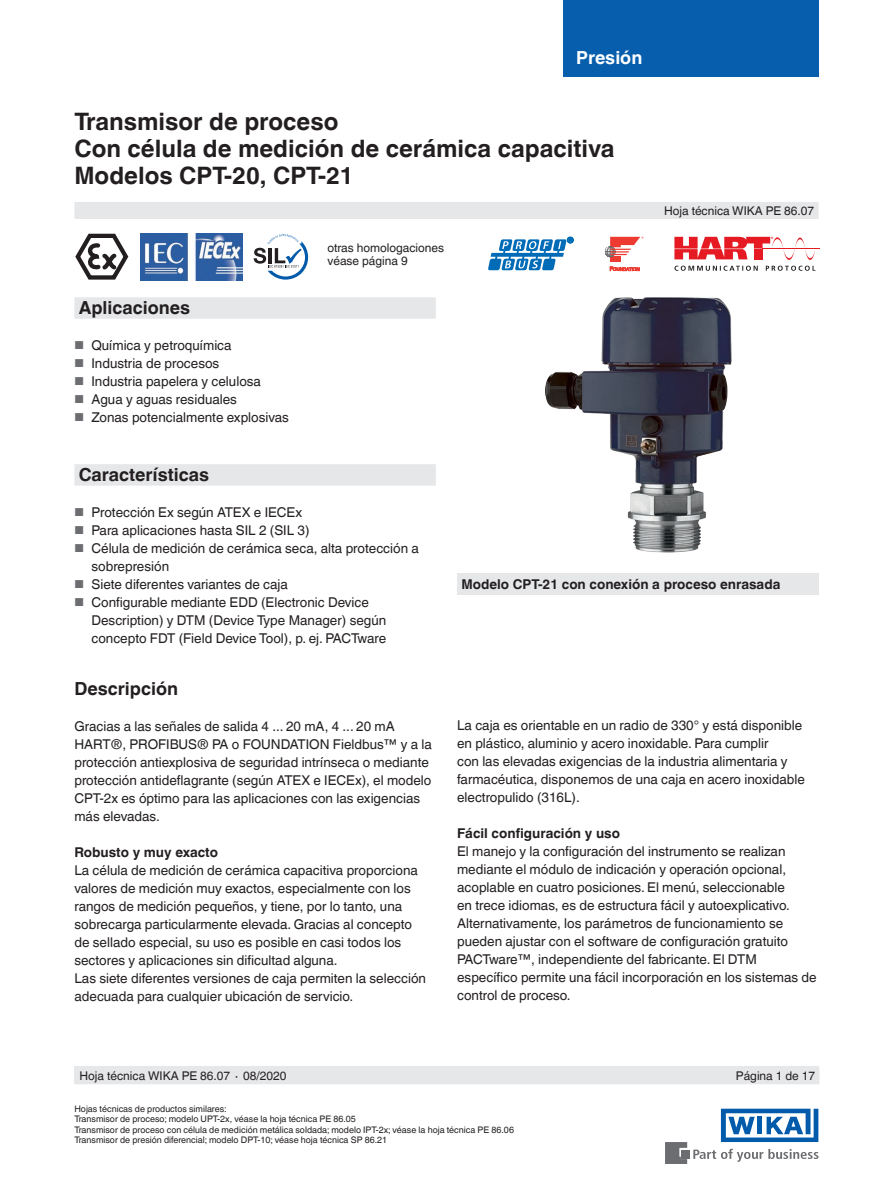
<style>
.page{position:relative;width:893px;height:1188px;background:#fff}
.page>*{position:absolute;margin:0;border:0;box-sizing:border-box;transform-origin:0 0}
.t1{font:700 24px/27px "Helvetica World";color:#231f20}
.t2{font:700 18px "Helvetica World";color:#231f20}
.t3{font:700 18px "Helvetica World";color:#fff}
.t4{font:13.5px/18px "Helvetica World";color:#231f20}
.t5{font:700 13.5px "Helvetica World";color:#231f20}
.t6{font:12px/13.5px "Helvetica World";color:#231f20}
.t7{font:9px/10.5px "Helvetica World";color:#231f20}
.s1{font-size:11.55px;color:#6c6d70}
</style>
<div class="page">
<div style="left:563px;top:0;width:256px;height:77px;background:#065ead"></div>
<svg style="left:693px;top:1149px;width:126px;height:13px"></svg>
<div style="left:682px;top:1150px;width:8px;height:8px;background:#6c6d70"></div>
<svg style="left:665px;top:1142px;width:22px;height:22px"></svg>
<svg style="left:721px;top:1109px;width:97px;height:33px"></svg>
<div style="left:74px;top:1066px;width:745px;height:18px;background:#e6e7e9"></div>
<svg style="left:488px;top:237px;width:85px;height:33px"></svg>
<hr style="left:763px;top:249px;width:57px;height:1px;background:#e51a23">
<svg style="left:674px;top:266px;width:84px;height:5px"></svg>
<svg style="left:766px;top:266px;width:49px;height:5px"></svg>
<svg style="left:674px;top:237px;width:141px;height:23px"></svg>
<div style="left:610px;top:256px;width:11px;height:6px;background:#ee3b32"></div>
<svg style="left:610px;top:267px;width:29px;height:4px"></svg>
<svg style="left:605px;top:237px;width:38px;height:20px"></svg>
<svg style="left:254px;top:234px;width:54px;height:46px"></svg>
<svg style="left:75px;top:233px;width:54px;height:47px"></svg>
<img style="left:140px;top:234px;width:103px;height:46px">
<div style="left:74px;top:202px;width:745px;height:17px;background:#e6e7e9"></div>
<svg style="left:74px;top:297px;width:362px;height:189px"></svg>
<div style="left:457px;top:574px;width:362px;height:21px;background:#e6e7e9"></div>
<img style="left:545px;top:297px;width:186px;height:256px">
<h2 class="t3" style="left:576px;top:47px;width:68px">Presión</h2>
<h1 class="t1" style="left:74px;top:108px;width:542px">Transmisor de proceso<br>Con célula de medición de cerámica capacitiva<br>Modelos CPT-20, CPT-21</h1>
<h2 class="t2" style="left:79px;top:298px;width:113px">Aplicaciones</h2>
<p class="t4" style="left:74px;top:336px;width:159px"><span class="s1">■</span> Química y petroquímica</p>
<p class="t4" style="left:74px;top:354px;width:146px"><span class="s1">■</span> Industria de procesos</p>
<p class="t4" style="left:74px;top:372px;width:188px"><span class="s1">■</span> Industria papelera y celulosa</p>
<p class="t4" style="left:74px;top:390px;width:164px"><span class="s1">■</span> Agua y aguas residuales</p>
<p class="t4" style="left:74px;top:408px;width:216px"><span class="s1">■</span> Zonas potencialmente explosivas</p>
<p class="t6" style="left:327px;top:241px;width:118px">otras homologaciones véase página 9</p>
<p class="t6" style="left:664px;top:204px;width:152px">Hoja técnica WIKA PE 86.07</p>
<h2 class="t2" style="left:79px;top:465px;width:132px">Características</h2>
<p class="t4" style="left:74px;top:503px;width:229px"><span class="s1">■</span> Protección Ex según ATEX e IECEx</p>
<p class="t4" style="left:74px;top:521px;width:237px"><span class="s1">■</span> Para aplicaciones hasta SIL 2 (SIL 3)</p>
<p class="t4" style="left:91px;top:539px;width:329px;text-indent:-17px"><span class="s1">■</span> Célula de medición de cerámica seca, alta protección a sobrepresión</p>
<p class="t4" style="left:74px;top:575px;width:215px"><span class="s1">■</span> Siete diferentes variantes de caja</p>
<p class="t4" style="left:91px;top:593px;width:296px;text-indent:-17px"><span class="s1">■</span> Configurable mediante EDD (Electronic Device<br>Description) y DTM (Device Type Manager) según concepto FDT (Field Device Tool), p. ej. PACTware</p>
<h2 class="t2" style="left:74px;top:679px;width:105px">Descripción</h2>
<p class="t4" style="left:74px;top:718px;width:359px">Gracias a las señales de salida 4 ... 20 mA, 4 ... 20 mA HART®, PROFIBUS® PA o FOUNDATION Fieldbus™ y a la protección antiexplosiva de seguridad intrínseca o mediante protección antideflagrante (según ATEX e IECEx), el modelo CPT-2x es óptimo para las aplicaciones con las exigencias más elevadas.</p>
<p class="t5" style="left:74px;top:845px;width:145px">Robusto y muy exacto</p>
<p class="t4" style="left:74px;top:862px;width:353px">La célula de medición de cerámica capacitiva proporciona valores de medición muy exactos, especialmente con los rangos de medición pequeños, y tiene, por lo tanto, una sobrecarga particularmente elevada. Gracias al concepto de sellado especial, su uso es posible en casi todos los sectores y aplicaciones sin dificultad alguna.<br>Las siete diferentes versiones de caja permiten la selección adecuada para cualquier ubicación de servicio.</p>
<p class="t5" style="left:461px;top:577px;width:321px">Modelo CPT-21 con conexión a proceso enrasada</p>
<p class="t4" style="left:457px;top:717px;width:349px">La caja es orientable en un radio de 330° y está disponible en plástico, aluminio y acero inoxidable. Para cumplir<br>con las elevadas exigencias de la industria alimentaria y farmacéutica, disponemos de una caja en acero inoxidable electropulido (316L).</p>
<p class="t5" style="left:457px;top:826px;width:164px">Fácil configuración y uso</p>
<p class="t4" style="left:457px;top:843px;width:361px">El manejo y la configuración del instrumento se realizan mediante el módulo de indicación y operación opcional, acoplable en cuatro posiciones. El menú, seleccionable<br>en trece idiomas, es de estructura fácil y autoexplicativo.<br>Alternativamente, los parámetros de funcionamiento se pueden ajustar con el software de configuración gratuito PACTware™, independiente del fabricante. El DTM específico permite una fácil incorporación en los sistemas de control de proceso.</p>
<p class="t6" style="left:80px;top:1069px;width:209px">Hoja técnica WIKA PE 86.07 ∙ 08/2020</p>
<p class="t6" style="left:736px;top:1069px;width:81px">Página 1 de 17</p>
<p class="t7" style="left:74px;top:1104px;width:441px">Hojas técnicas de productos similares:<br>Transmisor de proceso; modelo UPT-2x, véase la hoja técnica PE 86.05<br>Transmisor de proceso con célula de medición metálica soldada; modelo IPT-2x; véase la hoja técnica PE 86.06<br>Transmisor de presión diferencial; modelo DPT-10; véase hoja técnica SP 86.21</p>
</div>
